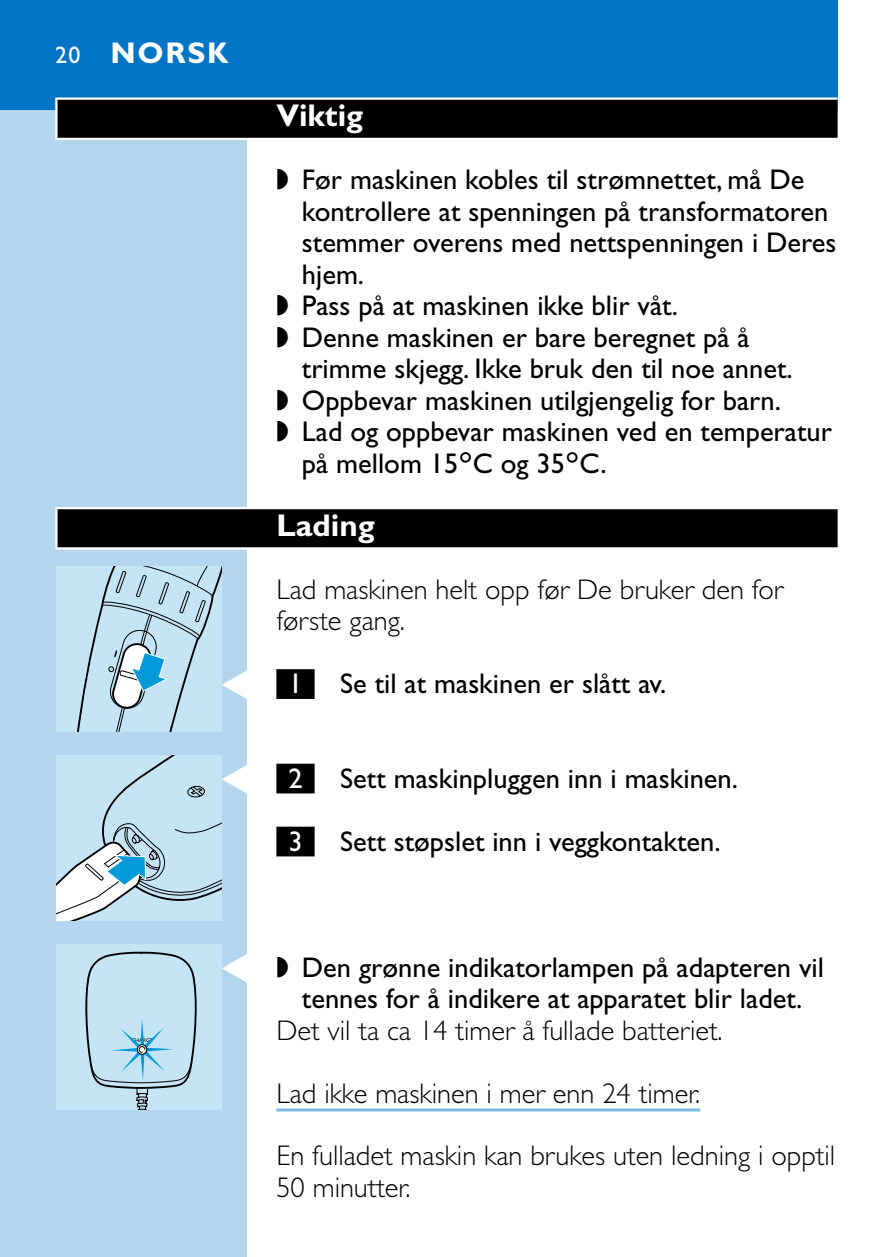
<style>
.page{position:relative;width:891px;height:1257px;background:#fff}
.page>*{position:absolute;margin:0;border:0;box-sizing:border-box;transform-origin:0 0}
.t1{font:54px "Philips Tape";color:#fff}
.t2{font:700 31.5px "Gill Sans";color:#fff}
.t3{font:700 30px "Gill Sans";letter-spacing:.055em;color:#fff}
.t4{font:28.5px/31.5px "Gill Sans";color:#000}
.t5{font:300 28.5px/31.5px "Gill Sans";color:#000}
.t6{font:28.5px "Gill Sans";color:#fff}
.t7{font:5.4px "Gill Sans";color:#000}
.s1{font-weight:400;font-size:24px}
.s2{font-family:"Philips Ll Font Plain"}
.s3{font-family:"Gill Sans";font-size:28.5px}
.s4{font-family:"Philips Tape";font-size:54px;color:#fff}
</style>
<div class="page">
<div style="left:0;top:110px;width:247px;height:1147px;background:#b3d5ee"></div>
<div style="left:0;top:0;width:838px;height:110px;background:#0074c5"></div>
<svg style="left:55px;top:98px;width:783px;height:42px;fill:#fff"></svg>
<div style="left:58px;top:100px;width:780px;height:38px;background:#000"></div>
<svg style="left:55px;top:507px;width:783px;height:43px"></svg>
<div style="left:58px;top:509px;width:780px;height:38px;background:#000"></div>
<div style="left:276px;top:669px;width:39px;height:30px;background:#000"></div>
<div style="left:276px;top:764px;width:39px;height:29px;background:#000"></div>
<div style="left:276px;top:827px;width:39px;height:29px;background:#000"></div>
<svg style="left:276px;top:1108px;width:424px;height:4px;fill:#b7d7ee"></svg>
<div style="left:56px;top:567px;width:165px;height:165px;background:#c5e4f5"></div>
<svg style="left:77px;top:567px;width:144px;height:165px"></svg>
<svg style="left:56px;top:756px;width:165px;height:165px"></svg>
<div style="left:56px;top:945px;width:165px;height:165px;background:#c5e4f5"></div>
<svg style="left:85px;top:951px;width:112px;height:159px"></svg>
<p class="t3" style="left:55px;top:43px;width:175px"><span class="s1">20</span> NORSK</p>
<p class="t2" style="left:276px;top:105px;width:88px">Viktig</p>
<p class="t4" style="left:276px;top:167px;width:530px">◗ Før maskinen kobles til strømnettet, må De</p>
<p class="t4" style="left:302px;top:198px;width:528px">kontrollere at spenningen på transformatoren</p>
<p class="t4" style="left:302px;top:230px;width:536px">stemmer overens med nettspenningen i Deres</p>
<p class="t4" style="left:302px;top:261px;width:64px">hjem.</p>
<p class="t4" style="left:276px;top:293px;width:403px">◗ Pass på at maskinen ikke blir våt.</p>
<p class="t4" style="left:276px;top:324px;width:475px">◗ Denne maskinen er bare beregnet på å</p>
<p class="t4" style="left:302px;top:356px;width:492px">trimme skjegg. Ikke bruk den til noe annet.</p>
<p class="t4" style="left:276px;top:387px;width:506px">◗ Oppbevar maskinen utilgjengelig for barn.</p>
<p class="t4" style="left:276px;top:419px;width:557px">◗ Lad og oppbevar maskinen ved en temperatur</p>
<p class="t4" style="left:302px;top:450px;width:306px">på mellom 15<span class="s2">c</span>C og 35<span class="s2">c</span>C.</p>
<p class="t2" style="left:276px;top:514px;width:100px">Lading</p>
<p class="t5" style="left:276px;top:576px;width:509px">Lad maskinen helt opp før De bruker den for første gang.</p>
<h1 class="t1" style="left:217px;top:649px;width:87px">C <span class="s3">1</span></h1>
<p class="t4" style="left:340px;top:671px;width:328px">Se til at maskinen er slått av.</p>
<p class="t7" style="left:131px;top:1038px;width:23px">CHARGE</p>
<h1 class="t1" style="left:217px;top:743px;width:87px">C <span class="s3">2</span></h1>
<p class="t4" style="left:340px;top:765px;width:399px">Sett maskinpluggen inn i maskinen.</p>
<p class="t6" style="left:288px;top:831px;width:16px">3</p>
<p class="t4" style="left:340px;top:828px;width:382px">Sett støpslet inn i veggkontakten.</p>
<p class="t4" style="left:302px;top:954px;width:524px;text-indent:-85px"><span class="s4">C</span> ◗ Den grønne indikatorlampen på adapteren vil tennes for å indikere at apparatet blir ladet.</p>
<p class="t5" style="left:276px;top:1017px;width:448px">Det vil ta ca 14 timer å fullade batteriet.</p>
<p class="t5" style="left:276px;top:1080px;width:425px">Lad ikke maskinen i mer enn 24 timer.</p>
<p class="t5" style="left:276px;top:1143px;width:560px">En fulladet maskin kan brukes uten ledning i opptil<br>50 minutter.</p>
</div>
